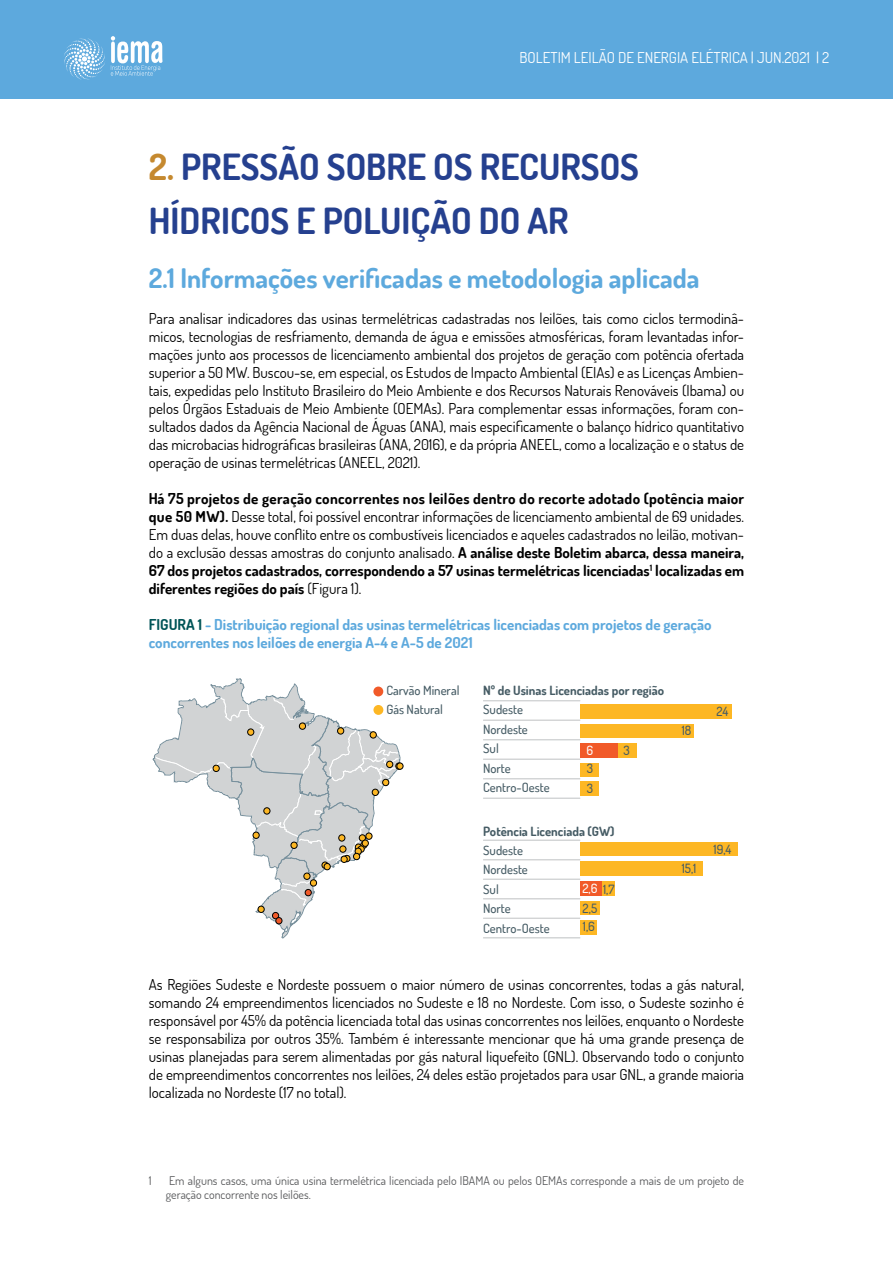
<style>
.page{position:relative;width:893px;height:1263px;background:#fff}
.page>*{position:absolute;margin:0;border:0;box-sizing:border-box;transform-origin:0 0}
.t1{font:700 36px/54px "Dosis";color:#25408f}
.t2{font:700 27px "Dosis";color:#5da9dd}
.t3{font:15px/18px "Dosis";color:#000;text-align:justify}
.t4{font:700 15px/18px "Dosis";color:#000;text-align:justify}
.t5{font:700 15px/18px "Dosis";color:#5da9dd}
.t6{font:15px "Dosis";color:#fff}
.t7{font:500 12.75px/19.5px "Dosis";color:#455b64}
.t8{font:700 12.75px "Dosis";color:#455b64}
.t9{font:500 12.75px "Dosis";color:#fff}
.t10{font:12px/14.4px "Dosis";color:#58595b}
.s1{color:#c5892f}
.s2{font-weight:400}
.s3{color:#005457}
.s4{color:#fff}
</style>
<div class="page">
<div style="left:0;top:0;width:893px;height:99px;background:#5da9dd"></div>
<svg style="left:64px;top:36px;width:98px;height:44px"></svg>
<div style="left:580px;top:704px;width:152px;height:14px;background:#fdb724"></div>
<div style="left:580px;top:724px;width:114px;height:14px;background:#fdb724"></div>
<div style="left:618px;top:743px;width:19px;height:14px;background:#fdb724"></div>
<div style="left:580px;top:762px;width:19px;height:14px;background:#fdb724"></div>
<div style="left:580px;top:782px;width:19px;height:14px;background:#fdb724"></div>
<div style="left:580px;top:743px;width:38px;height:14px;background:#f15a29"></div>
<div style="left:580px;top:842px;width:158px;height:14px;background:#fdb724"></div>
<div style="left:580px;top:862px;width:123px;height:14px;background:#fdb724"></div>
<div style="left:602px;top:881px;width:13px;height:14px;background:#fdb724"></div>
<div style="left:580px;top:900px;width:20px;height:14px;background:#fdb724"></div>
<div style="left:580px;top:920px;width:17px;height:14px;background:#fdb724"></div>
<div style="left:580px;top:881px;width:22px;height:14px;background:#f15a29"></div>
<hr style="left:483px;top:700px;width:97px;height:1px;background:#d1d3d4">
<hr style="left:483px;top:720px;width:97px;height:1px;background:#d1d3d4">
<hr style="left:483px;top:739px;width:97px;height:1px;background:#d1d3d4">
<hr style="left:483px;top:759px;width:97px;height:1px;background:#d1d3d4">
<hr style="left:483px;top:778px;width:97px;height:1px;background:#d1d3d4">
<hr style="left:483px;top:798px;width:97px;height:1px;background:#d1d3d4">
<hr style="left:483px;top:840px;width:97px;height:1px;background:#d1d3d4">
<hr style="left:483px;top:859px;width:97px;height:1px;background:#d1d3d4">
<hr style="left:483px;top:879px;width:97px;height:1px;background:#d1d3d4">
<hr style="left:483px;top:898px;width:97px;height:1px;background:#d1d3d4">
<hr style="left:483px;top:918px;width:97px;height:1px;background:#d1d3d4">
<hr style="left:483px;top:937px;width:97px;height:1px;background:#d1d3d4">
<svg style="left:152px;top:678px;width:251px;height:261px"></svg>
<div style="left:362px;top:840px;width:7px;height:7px;border:1px solid #000;border-radius:50%"></div>
<p class="t6" style="left:519px;top:48px;width:311px">BOLETIM LEILÃO DE ENERGIA ELÉTRICA | JUN.2021 | 2</p>
<h1 class="t1" style="left:149px;top:139px;width:492px"><span class="s1">2.</span> PRESSÃO SOBRE OS RECURSOS<br>HÍDRICOS E POLUIÇÃO DO AR</h1>
<h2 class="t2" style="left:149px;top:261px;width:552px">2.1 Informações verificadas e metodologia aplicada</h2>
<p class="t3" style="left:149px;top:309px;width:597px">Para analisar indicadores das usinas termelétricas cadastradas nos leilões, tais como ciclos termodinâ&shy;micos, tecnologias de resfriamento, demanda de água e emissões atmosféricas, foram levantadas infor&shy;mações junto aos processos de licenciamento ambiental dos projetos de geração com potência ofertada superior a 50 MW. Buscou-se, em especial, os Estudos de Impacto Ambiental (EIAs) e as Licenças Ambien&shy;tais, expedidas pelo Instituto Brasileiro do Meio Ambiente e dos Recursos Naturais Renováveis (Ibama) ou pelos Órgãos Estaduais de Meio Ambiente (OEMAs). Para complementar essas informações, foram con&shy;sultados dados da Agência Nacional de Águas (ANA), mais especificamente o balanço hídrico quantitativo das microbacias hidrográficas brasileiras (ANA, 2016), e da própria ANEEL, como a localização e o status de operação de usinas termelétricas (ANEEL, 2021).</p>
<p class="t4" style="left:149px;top:489px;width:597px">Há 75 projetos de geração concorrentes nos leilões dentro do recorte adotado (potência maior que 50 MW). <span class="s2">Desse total, foi possível encontrar informações de licenciamento ambiental de 69 unidades.<br>Em duas delas, houve conflito entre os combustíveis licenciados e aqueles cadastrados no leilão, motivan&shy;do a exclusão dessas amostras do conjunto analisado.</span> A análise deste Boletim abarca, dessa maneira, 67 dos projetos cadastrados, correspondendo a 57 usinas termelétricas licenciadas<sup>1</sup> localizadas em diferentes regiões do país <span class="s2">(Figura 1).</span></p>
<p class="t5" style="left:149px;top:615px;width:564px"><span class="s3">FIGURA 1</span> - Distribuição regional das usinas termelétricas licenciadas com projetos de geração concorrentes nos leilões de energia A-4 e A-5 de 2021</p>
<p class="t7" style="left:386px;top:681px;width:75px;line-height:18.8px">Carvão Mineral<br>Gás Natural</p>
<p class="t8" style="left:483px;top:682px;width:182px">Nº de Usinas Licenciadas por região</p>
<p class="t7" style="left:483px;top:700px;width:68px">Sudeste<br>Nordeste<br>Sul<br>Norte<br>Centro-Oeste</p>
<p class="t9" style="left:586px;top:742px;width:8px">6</p>
<p class="t7" style="left:587px;top:758px;width:8px;line-height:20px">3<br>3</p>
<p class="t7" style="left:624px;top:740px;width:8px">3</p>
<p class="t8" style="left:483px;top:823px;width:133px">Potência Licenciada (GW)</p>
<p class="t7" style="left:483px;top:840px;width:68px">Sudeste<br>Nordeste<br>Sul<br>Norte<br>Centro-Oeste</p>
<p class="t7" style="left:582px;top:878px;width:34px"><span class="s4">2,6</span> 1,7<br>2,5</p>
<p class="t7" style="left:583px;top:916px;width:14px">1,6</p>
<p class="t7" style="left:682px;top:720px;width:11px">18</p>
<p class="t7" style="left:682px;top:858px;width:16px">15,1</p>
<p class="t7" style="left:717px;top:701px;width:13px">24</p>
<p class="t7" style="left:713px;top:839px;width:19px">19,4</p>
<p class="t3" style="left:149px;top:975px;width:597px">As Regiões Sudeste e Nordeste possuem o maior número de usinas concorrentes, todas a gás natural, somando 24 empreendimentos licenciados no Sudeste e 18 no Nordeste. Com isso, o Sudeste sozinho é responsável por 45% da potência licenciada total das usinas concorrentes nos leilões, enquanto o Nordeste se responsabiliza por outros 35%. Também é interessante mencionar que há uma grande presença de usinas planejadas para serem alimentadas por gás natural liquefeito (GNL). Observando todo o conjunto de empreendimentos concorrentes nos leilões, 24 deles estão projetados para usar GNL, a grande maioria localizada no Nordeste (17 no total).</p>
<p class="t10" style="left:149px;top:1173px;width:4px">1</p>
<p class="t10" style="left:166px;top:1173px;width:580px">Em alguns casos, uma única usina termelétrica licenciada pelo IBAMA ou pelos OEMAs corresponde a mais de um projeto de geração concorrente nos leilões.</p>
</div>
